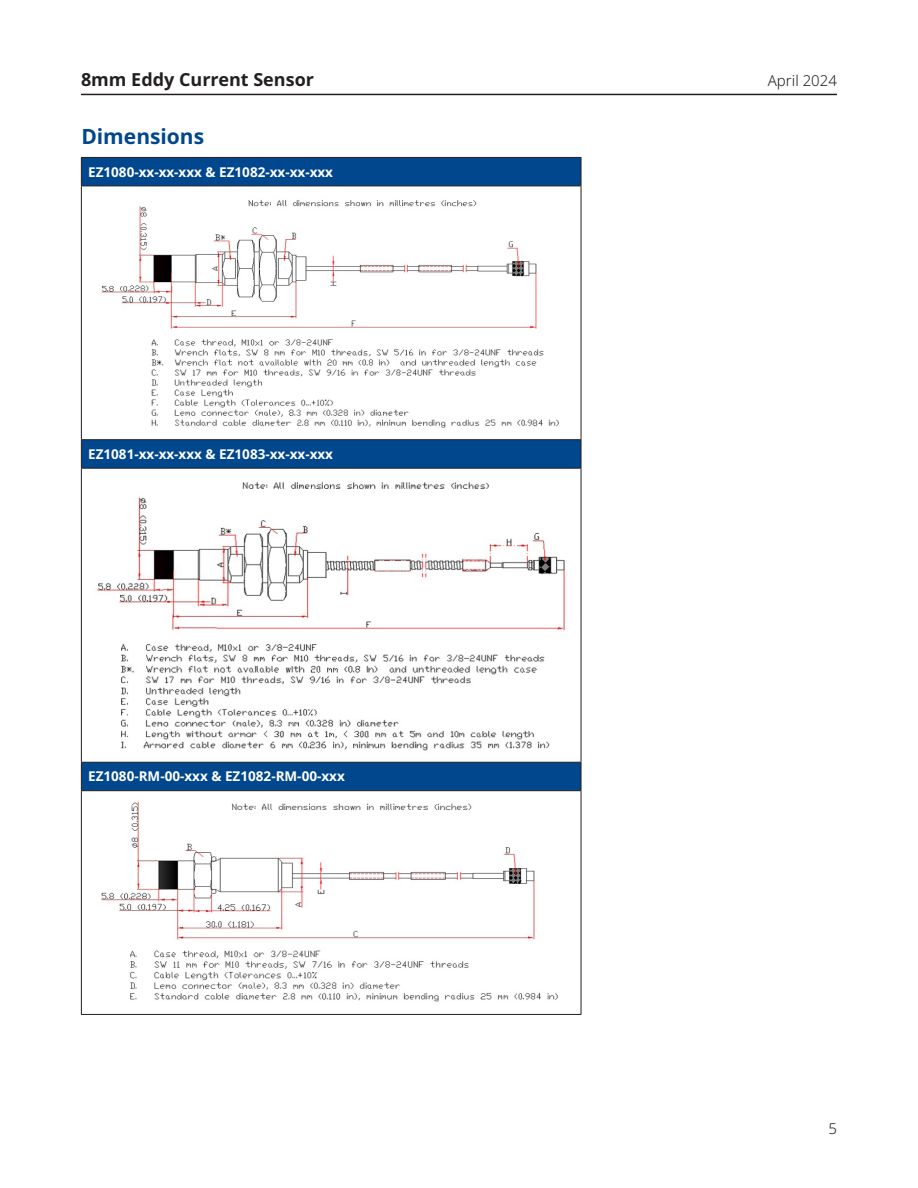
<style>
.page{position:relative;width:918px;height:1188px;background:#fff}
.page>*{position:absolute;margin:0;border:0;box-sizing:border-box;transform-origin:0 0}
.Subhead_1{font:700 21px "Noto Sans";color:#01478d}
.t1{font:700 18px "Noto Sans";color:#231f20}
.t2{font:300 15px "Noto Sans";color:#231f20}
.Table_Header_-_White{font:700 13.5px "Noto Sans";color:#fff}
</style>
<div class="page">
<hr style="left:81px;top:94px;width:756px;height:1px;background:#231f20">
<svg style="left:82px;top:158px;width:499px;height:632px;fill:#01478d"></svg>
<hr style="left:81px;top:157px;width:500px;height:1px;background:#231f20">
<svg style="left:81px;top:158px;width:1px;height:28px"></svg>
<svg style="left:581px;top:158px;width:1px;height:28px"></svg>
<hr style="left:81px;top:186px;width:500px;height:1px;background:#231f20">
<hr style="left:81px;top:186px;width:1px;height:253px;background:#231f20">
<hr style="left:581px;top:186px;width:1px;height:253px;background:#231f20">
<hr style="left:81px;top:439px;width:500px;height:1px;background:#231f20">
<svg style="left:81px;top:440px;width:1px;height:28px"></svg>
<svg style="left:581px;top:440px;width:1px;height:28px"></svg>
<hr style="left:81px;top:468px;width:500px;height:1px;background:#231f20">
<hr style="left:81px;top:469px;width:1px;height:293px;background:#231f20">
<hr style="left:581px;top:469px;width:1px;height:293px;background:#231f20">
<hr style="left:81px;top:762px;width:500px;height:1px;background:#231f20">
<svg style="left:81px;top:763px;width:1px;height:27px"></svg>
<svg style="left:581px;top:763px;width:1px;height:27px"></svg>
<hr style="left:81px;top:790px;width:500px;height:1px;background:#231f20">
<hr style="left:81px;top:791px;width:1px;height:223px;background:#231f20">
<hr style="left:581px;top:791px;width:1px;height:223px;background:#231f20">
<hr style="left:81px;top:1014px;width:500px;height:1px;background:#231f20">
<img style="left:95px;top:193px;width:472px;height:240px">
<img style="left:95px;top:476px;width:472px;height:278px">
<img style="left:101px;top:801px;width:457px;height:201px">
<h2 class="t1" style="left:81px;top:69px;width:234px">8mm Eddy Current Sensor</h2>
<p class="t2" style="left:768px;top:72px;width:71px">April 2024</p>
<p class="Subhead_1" style="left:81px;top:124px;width:124px">Dimensions</p>
<p class="Table_Header_-_White" style="left:88px;top:164px;width:246px">EZ1080-xx-xx-xxx &amp; EZ1082-xx-xx-xxx</p>
<p class="Table_Header_-_White" style="left:88px;top:446px;width:246px">EZ1081-xx-xx-xxx &amp; EZ1083-xx-xx-xxx</p>
<p class="Table_Header_-_White" style="left:88px;top:769px;width:258px">EZ1080-RM-00-xxx &amp; EZ1082-RM-00-xxx</p>
<p class="t2" style="left:828px;top:1120px;width:10px">5</p>
</div>
